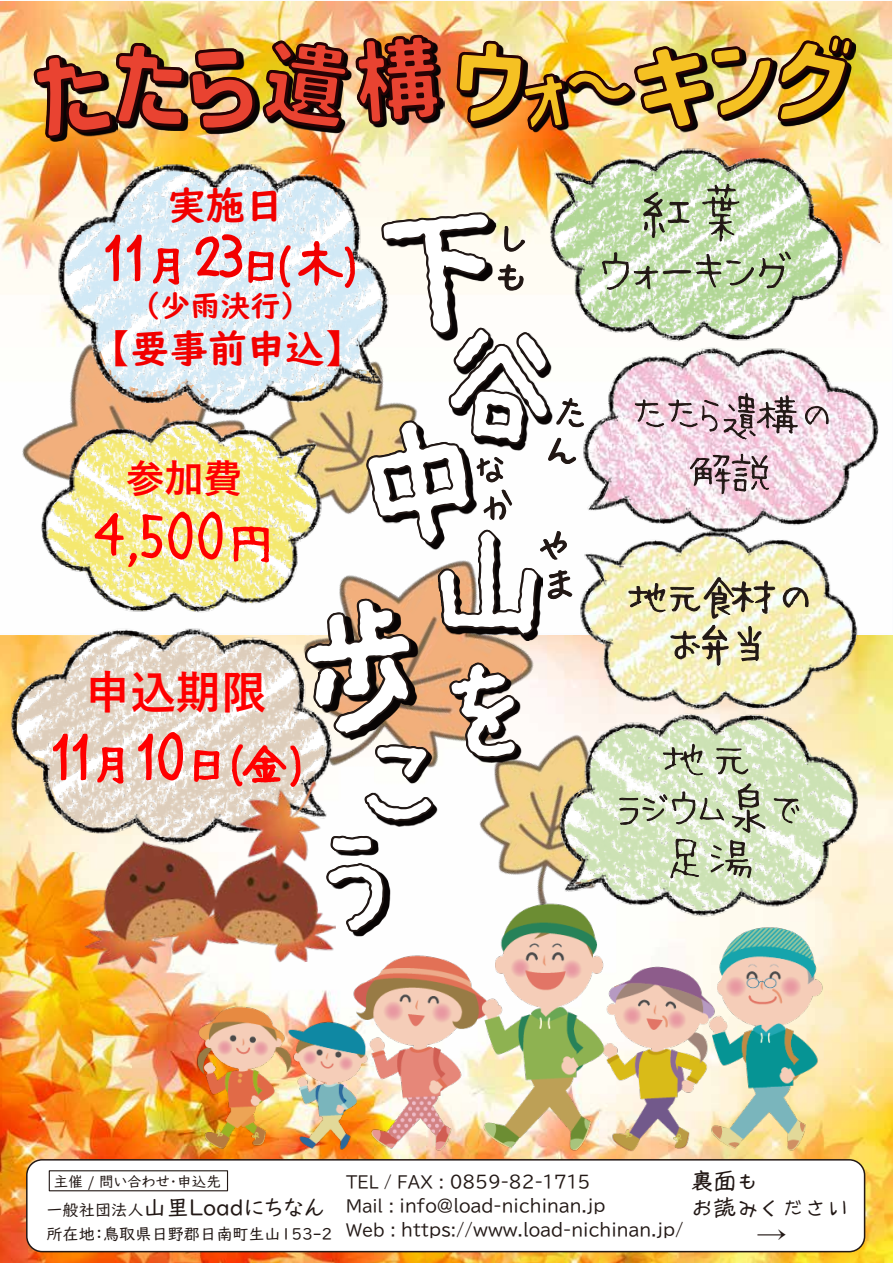
<style>
.page{position:relative;width:893px;height:1263px;background:#fff}
.page>*{position:absolute;margin:0;border:0;box-sizing:border-box;transform-origin:0 0}
.t1{font:700 45.3px "Yu Gothic";color:#f00}
.t2{font:38.85px "UD Digi Kyokasho N B";color:#f20000}
.t3{font:700 38.85px "Yu Gothic";color:#f00}
.t4{font:32.4px "Yu Gothic";color:#221815}
.t5{font:30px "UD Digi Kyokasho N B";color:#f20000}
.t6{font:22.65px "UD Digi Kyokasho NK R";color:#221815}
.t7{font:22.65px/27.2px "mikachan";color:#221815}
.t8{font:16.95px/24px "BIZ UDP Gothic";color:#221815}
.t9{font:16.2px "UD Digi Kyokasho NK R";color:#221815}
.t10{font:14.55px "UD Digi Kyokasho NK R";color:#221815}
.s1{font-size:16.2px}
</style>
<div class="page">
<img style="left:0;top:879px;width:892px;height:384px">
<img style="left:0;top:1px;width:33px;height:207px">
<img style="left:31px;top:48px;width:2px;height:85px">
<img style="left:841px;top:1px;width:51px;height:203px">
<img style="left:780px;top:1px;width:61px;height:29px">
<img style="left:699px;top:1px;width:81px;height:32px">
<img style="left:633px;top:1px;width:66px;height:32px">
<img style="left:455px;top:1px;width:178px;height:197px">
<img style="left:425px;top:1px;width:163px;height:195px">
<img style="left:584px;top:363px;width:295px;height:140px">
<svg style="left:634px;top:392px;width:195px;height:54px;background:#d2bbc5"></svg>
<svg style="left:689px;top:453px;width:80px;height:42px;background:#b8a1aa"></svg>
<img style="left:517px;top:117px;width:366px;height:246px">
<svg style="left:601px;top:183px;width:191px;height:107px;background:#bacda8"></svg>
<img style="left:0;top:662px;width:52px;height:217px">
<img style="left:23px;top:457px;width:29px;height:100px">
<img style="left:584px;top:730px;width:308px;height:218px">
<svg style="left:618px;top:743px;width:182px;height:136px;background:#c7d4b5"></svg>
<img style="left:12px;top:133px;width:413px;height:324px">
<div style="left:26px;top:1159px;width:839px;height:93px;background:#fff;border:2px solid #221815;border-radius:15px"></div>
<div style="left:49px;top:1170px;width:179px;height:21px;border:1px solid #221815"></div>
<img style="left:584px;top:503px;width:308px;height:227px">
<svg style="left:782px;top:586px;width:27px;height:43px"></svg>
<svg style="left:628px;top:576px;width:148px;height:91px;background:#cec8a3"></svg>
<img style="left:181px;top:889px;width:651px;height:271px">
<img style="left:294px;top:1px;width:206px;height:191px">
<img style="left:442px;top:37px;width:3px;height:91px">
<img style="left:33px;top:1px;width:409px;height:182px">
<img style="left:773px;top:30px;width:83px;height:107px">
<img style="left:635px;top:131px;width:85px;height:7px">
<img style="left:524px;top:131px;width:51px;height:4px">
<img style="left:454px;top:33px;width:399px;height:98px">
<img style="left:52px;top:211px;width:532px;height:767px">
<h2 class="t2" style="left:167px;top:183px;width:118px">実施日</h2>
<h3 class="t5" style="left:130px;top:288px;width:182px">（少雨決行）</h3>
<h2 class="t2" style="left:92px;top:326px;width:273px">【要事前申込】</h2>
<h2 class="t3" style="left:126px;top:457px;width:118px">参加費</h2>
<h1 class="t1" style="left:85px;top:667px;width:183px">申込期限</h1>
<p class="t10" style="left:54px;top:1173px;width:168px">主催 / 問い合わせ・申込先</p>
<h3 class="t7" style="left:691px;top:1167px;width:160px">裏面も<br>お読みください</h3>
<h3 class="t4" style="left:755px;top:1205px;width:34px">→</h3>
<p class="t8" style="left:346px;top:1169px;width:339px"><span class="s1">TEL / FAX</span> : 0859-82-1715<br><span class="s1">Mail</span> : info@load-nichinan.jp<br><span class="s1">Web</span> : https://www.load-nichinan.jp/</p>
<h3 class="t6" style="left:46px;top:1195px;width:280px"><span class="s1">一般社団法人</span>山里Loadにちなん</h3>
<p class="t9" style="left:46px;top:1225px;width:287px">所在地：鳥取県日野郡日南町生山153-2</p>
</div>
